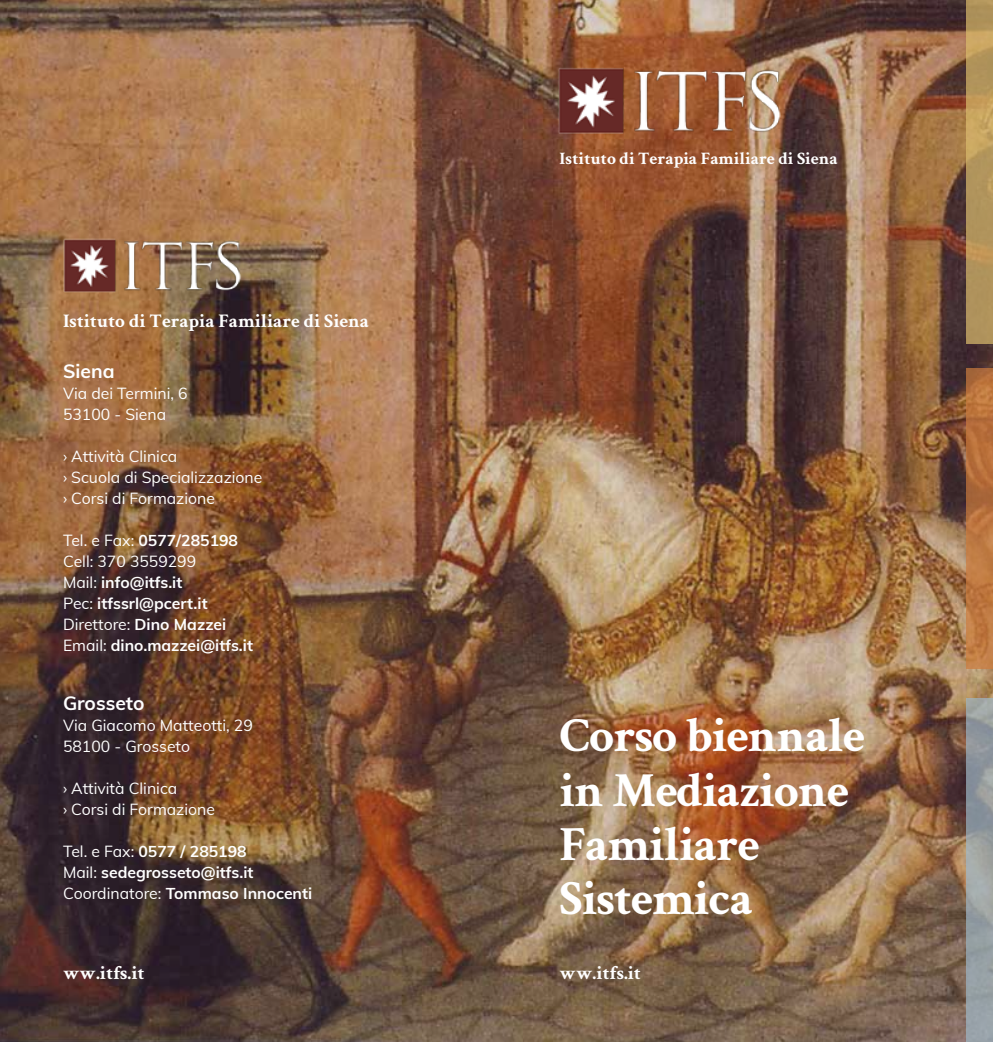
<style>
.page{position:relative;width:993px;height:1042px;background:#fff}
.page>*{position:absolute;margin:0;border:0;box-sizing:border-box;transform-origin:0 0}
.t1{font:700 49.18px/54.2px "Crimson Text";letter-spacing:-.02em;color:#fff}
.t2{font:700 19.25px "Crimson Text";color:#fff}
.t3{font:700 19.25px "Muli";color:#fff}
.t4{font:700 17.5px "Crimson Text";color:#fff}
.t5{font:700 15.75px/21px "Muli";color:#fff}
.t6{font:15.75px/21px "Muli";color:#fff}
.s1{font-weight:400}
</style>
<div class="page">
<img style="left:0;top:0;width:992px;height:1042px">
<img style="left:554px;top:63px;width:232px;height:72px">
<svg style="left:965px;top:0;width:27px;height:343px;background:#b4945b"></svg>
<svg style="left:965px;top:368px;width:27px;height:301px;background:#b8733f"></svg>
<svg style="left:965px;top:698px;width:27px;height:344px;background:#959b9e"></svg>
<img style="left:60px;top:235px;width:186px;height:58px">
<p class="t2" style="left:63px;top:309px;width:307px">Istituto di Terapia Familiare di Siena</p>
<p class="t3" style="left:63px;top:358px;width:53px">Siena</p>
<p class="t6" style="left:63px;top:382px;width:126px">Via dei Termini, 6<br>53100 - Siena</p>
<p class="t6" style="left:63px;top:445px;width:201px">› Attività Clinica<br>› Scuola di Specializzazione › Corsi di Formazione</p>
<p class="t5" style="left:63px;top:529px;width:191px"><span class="s1">Tel. e Fax:</span> 0577/285198<br><span class="s1">Cell: 370 3559299<br>Mail:</span> info@itfs.it<br><span class="s1">Pec:</span> itfssrl@pcert.it<br><span class="s1">Direttore:</span> Dino Mazzei<br><span class="s1">Email:</span> dino.mazzei@itfs.it</p>
<p class="t3" style="left:63px;top:691px;width:83px">Grosseto</p>
<p class="t6" style="left:63px;top:715px;width:191px">Via Giacomo Matteotti, 29<br>58100 - Grosseto</p>
<p class="t6" style="left:63px;top:778px;width:153px">› Attività Clinica<br>› Corsi di Formazione</p>
<p class="t5" style="left:63px;top:841px;width:250px"><span class="s1">Tel. e Fax:</span> 0577 / 285198<br><span class="s1">Mail:</span> sedegrosseto@itfs.it<br><span class="s1">Coordinatore:</span> Tommaso Innocenti</p>
<p class="t2" style="left:63px;top:961px;width:83px">ww.itfs.it</p>
<p class="t4" style="left:559px;top:148px;width:279px">Istituto di Terapia Familiare di Siena</p>
<h1 class="t1" style="left:559px;top:707px;width:307px">Corso biennale in Mediazione<br>Familiare<br>Sistemica</h1>
<p class="t2" style="left:559px;top:961px;width:83px">ww.itfs.it</p>
</div>
